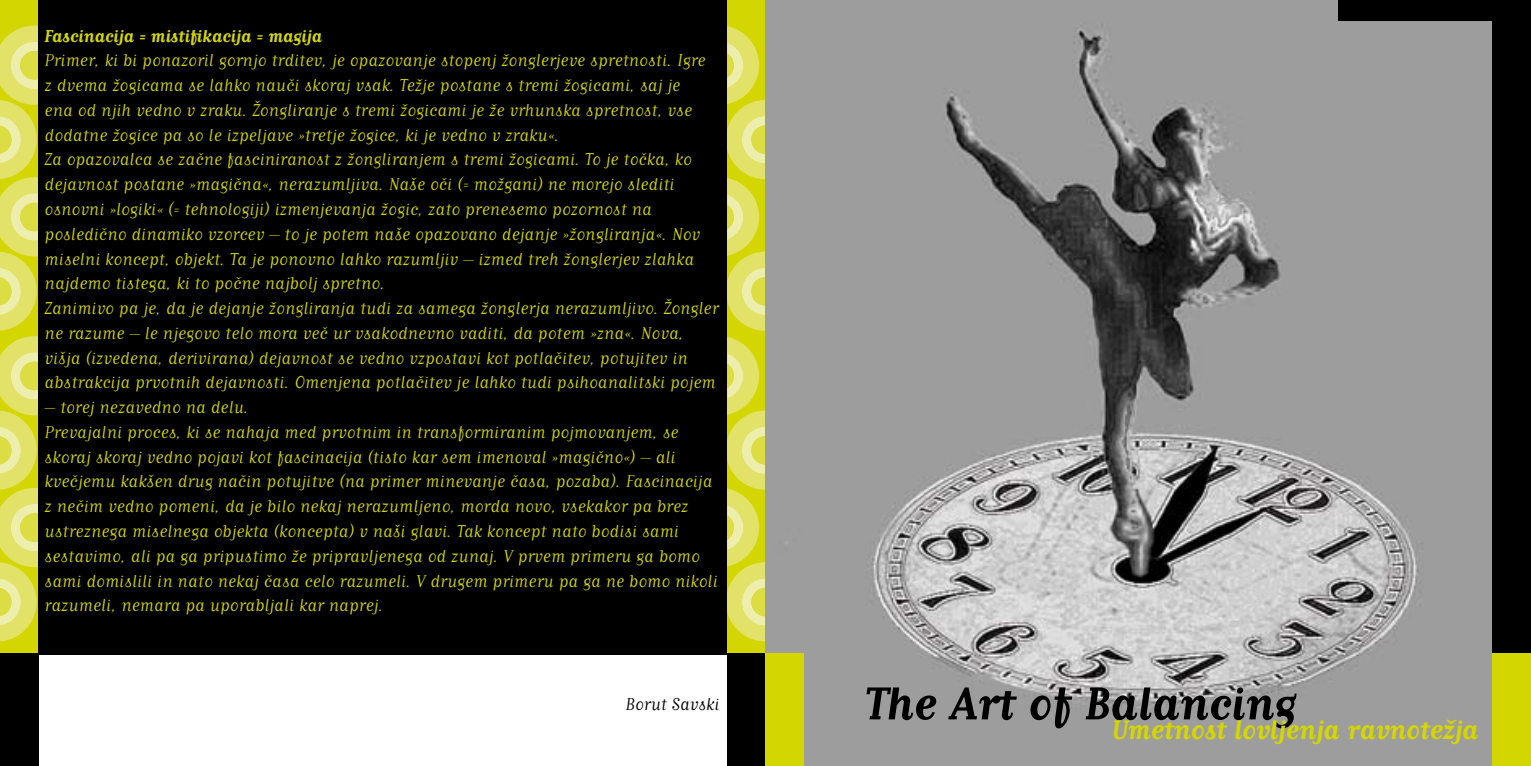
<style>
.page{position:relative;width:1531px;height:766px;background:#fff}
.page>*{position:absolute;margin:0;border:0;box-sizing:border-box;transform-origin:0 0}
.t1{font:700 54px "Matrix Script";color:#000}
.t2{font:700 31.5px "Matrix Script";color:#d4d600}
.t3{font:20.25px/24.8px "Matrix Script";color:#d4d600}
.t4{font:700 20.25px "Matrix Script";color:#d4d600}
.t5{font:20.25px "Matrix Script";color:#000}
</style>
<div class="page">
<div style="left:727px;top:0;width:38px;height:765px;background:#d4d600"></div>
<div style="left:0;top:0;width:38px;height:765px;background:#d4d600"></div>
<svg style="left:0;top:336px;width:38px;height:305px;background:#e1e15f"></svg>
<svg style="left:0;top:26px;width:38px;height:304px;background:#e1e15f"></svg>
<div style="left:727px;top:653px;width:38px;height:112px;background:#000"></div>
<svg style="left:727px;top:26px;width:38px;height:615px"></svg>
<div style="left:0;top:653px;width:38px;height:112px;background:#000"></div>
<img style="left:765px;top:0;width:727px;height:765px">
<div style="left:1338px;top:0;width:192px;height:20px;background:#000"></div>
<div style="left:1492px;top:0;width:39px;height:765px;background:#000"></div>
<div style="left:38px;top:0;width:689px;height:654px;background:#000"></div>
<div style="left:765px;top:653px;width:39px;height:112px;background:#d4d600"></div>
<div style="left:1492px;top:653px;width:39px;height:112px;background:#d4d600"></div>
<p class="t4" style="left:45px;top:26px;width:279px">Fascinacija = mistifikacija = magija</p>
<p class="t3" style="left:45px;top:48px;width:675px">Primer, ki bi ponazoril gornjo trditev, je opazovanje stopenj žonglerjeve spretnosti. Igre<br>z dvema žogicama se lahko nau;i skoraj vsak. Težje postane s tremi žogicami, saj je<br>ena od njih vedno v zraku. Žongliranje s tremi žogicami je že vrhunska spretnost, vse dodatne žogice pa so le izpeljave »tretje žogice, ki je vedno v zraku«.<br>Za opazovalca se za;ne fasciniranost z žongliranjem s tremi žogicami. To je to;ka, ko dejavnost postane »magi;na«, nerazumljiva. Naše o;i (= možgani) ne morejo slediti osnovni »logiki« (= tehnologiji) izmenjevanja žogic, zato prenesemo pozornost na posledi;no dinamiko vzorcev – to je potem naše opazovano dejanje »žongliranja«. Nov miselni koncept, objekt. Ta je ponovno lahko razumljiv – izmed treh žonglerjev zlahka najdemo tistega, ki to po;ne najbolj spretno.<br>Zanimivo pa je, da je dejanje žongliranja tudi za samega žonglerja nerazumljivo. Žongler ne razume – le njegovo telo mora ve; ur vsakodnevno vaditi, da potem »zna«. Nova, višja (izvedena, derivirana) dejavnost se vedno vzpostavi kot potla;itev, potujitev in abstrakcija prvotnih dejavnosti. Omenjena potla;itev je lahko tudi psihoanalitski pojem</p>
<p class="t3" style="left:45px;top:394px;width:675px">– torej nezavedno na delu.<br>Prevajalni proces, ki se nahaja med prvotnim in transformiranim pojmovanjem, se skoraj skoraj vedno pojavi kot fascinacija (tisto kar sem imenoval »magi;no«) – ali kve;jemu kakšen drug na;in potujitve (na primer minevanje ;asa, pozaba). Fascinacija z ne;im vedno pomeni, da je bilo nekaj nerazumljeno, morda novo, vsekakor pa brez ustreznega miselnega objekta (koncepta) v naši glavi. Tak koncept nato bodisi sami sestavimo, ali pa ga pripustimo že pripravljenega od zunaj. V prvem primeru ga bomo sami domislili in nato nekaj ;asa celo razumeli. V drugem primeru pa ga ne bomo nikoli razumeli, nemara pa uporabljali kar naprej.</p>
<p class="t5" style="left:625px;top:694px;width:96px">Borut Savski</p>
<h1 class="t1" style="left:865px;top:676px;width:432px">The Art of Balancing</h1>
<h2 class="t2" style="left:1112px;top:713px;width:368px">Umetnost lovljenja ravnotežja</h2>
</div>
